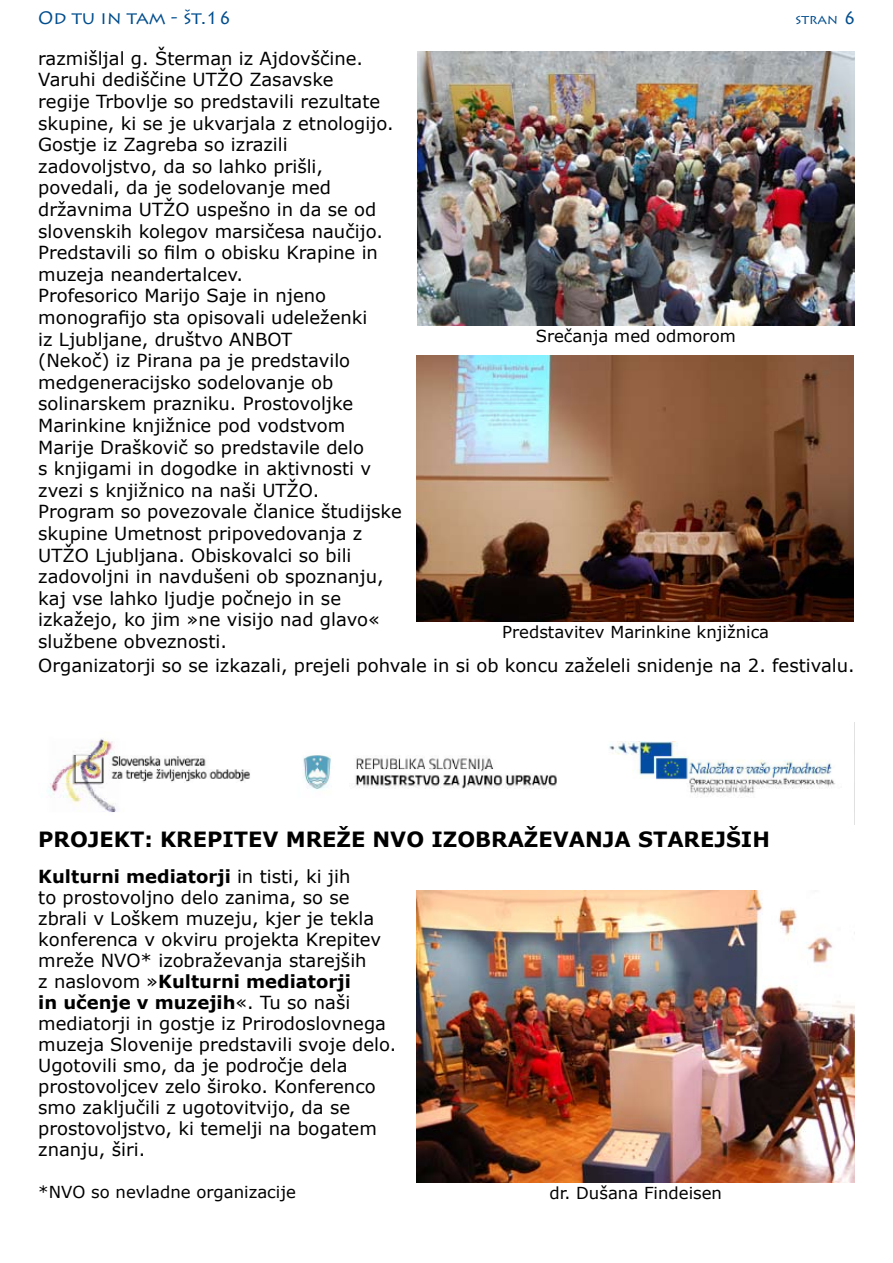
<style>
.page{position:relative;width:893px;height:1263px;background:#fff}
.page>*{position:absolute;margin:0;border:0;box-sizing:border-box;transform-origin:0 0}
.t1{font:700 21px "Verdana";color:#000}
.t2{font:18px/21.6px "Verdana";color:#000}
.t3{font:18px "Lithos Pro";color:#004d8d}
.t4{font:16.5px "Verdana";color:#000}
.t5{font:13.5px "Lithos Pro";color:#004d8d}
.s1{font-size:18px}
.s2{font-weight:700}
</style>
<div class="page">
<img style="left:417px;top:891px;width:438px;height:291px">
<img style="left:417px;top:355px;width:437px;height:267px">
<img style="left:417px;top:51px;width:438px;height:274px">
<img style="left:47px;top:723px;width:808px;height:102px">
<p class="t3" style="left:38px;top:8px;width:195px">OD TU IN TAM - ŠT.16</p>
<p class="t5" style="left:795px;top:11px;width:62px">STRAN <span class="s1">6</span></p>
<p class="t2" style="left:38px;top:47px;width:365px">razmišljal g. Šterman iz Ajdovščine.<br>Varuhi dediščine UTŽO Zasavske<br>regije Trbovlje so predstavili rezultate skupine, ki se je ukvarjala z etnologijo.<br>Gostje iz Zagreba so izrazili zadovoljstvo, da so lahko prišli, povedali, da je sodelovanje med državnima UTŽO uspešno in da se od slovenskih kolegov marsičesa naučijo.<br>Predstavili so film o obisku Krapine in muzeja neandertalcev.<br>Profesorico Marijo Saje in njeno monografijo sta opisovali udeleženki<br>iz Ljubljane, društvo ANBOT<br>(Nekoč) iz Pirana pa je predstavilo medgeneracijsko sodelovanje ob solinarskem prazniku. Prostovoljke Marinkine knjižnice pod vodstvom Marije Draškovič so predstavile delo<br>s knjigami in dogodke in aktivnosti v zvezi s knjižnico na naši UTŽO.<br>Program so povezovale članice študijske skupine Umetnost pripovedovanja z UTŽO Ljubljana. Obiskovalci so bili zadovoljni in navdušeni ob spoznanju, kaj vse lahko ljudje počnejo in se izkažejo, ko jim »ne visijo nad glavo« službene obveznosti.</p>
<p class="t4" style="left:536px;top:325px;width:201px">Srečanja med odmorom</p>
<p class="t4" style="left:502px;top:622px;width:268px">Predstavitev Marinkine knjižnica</p>
<p class="t2" style="left:38px;top:654px;width:818px">Organizatorji so se izkazali, prejeli pohvale in si ob koncu zaželeli snidenje na 2. festivalu.</p>
<p class="t1" style="left:38px;top:826px;width:733px">PROJEKT: KREPITEV MREŽE NVO IZOBRAŽEVANJA STAREJŠIH</p>
<p class="t2" style="left:38px;top:866px;width:360px;line-height:21px"><span class="s2">Kulturni mediatorji</span> in tisti, ki jih<br>to prostovoljno delo zanima, so se zbrali v Loškem muzeju, kjer je tekla konferenca v okviru projekta Krepitev mreže NVO* izobraževanja starejših<br>z naslovom »<span class="s2">Kulturni mediatorji<br>in učenje v muzejih</span>«. Tu so naši mediatorji in gostje iz Prirodoslovnega muzeja Slovenije predstavili svoje delo.<br>Ugotovili smo, da je področje dela prostovoljcev zelo široko. Konferenco smo zaključili z ugotovitvijo, da se prostovoljstvo, ki temelji na bogatem znanju, širi.</p>
<p class="t4" style="left:38px;top:1182px;width:259px">*NVO so nevladne organizacije</p>
<p class="t4" style="left:549px;top:1182px;width:174px">dr. Dušana Findeisen</p>
</div>
